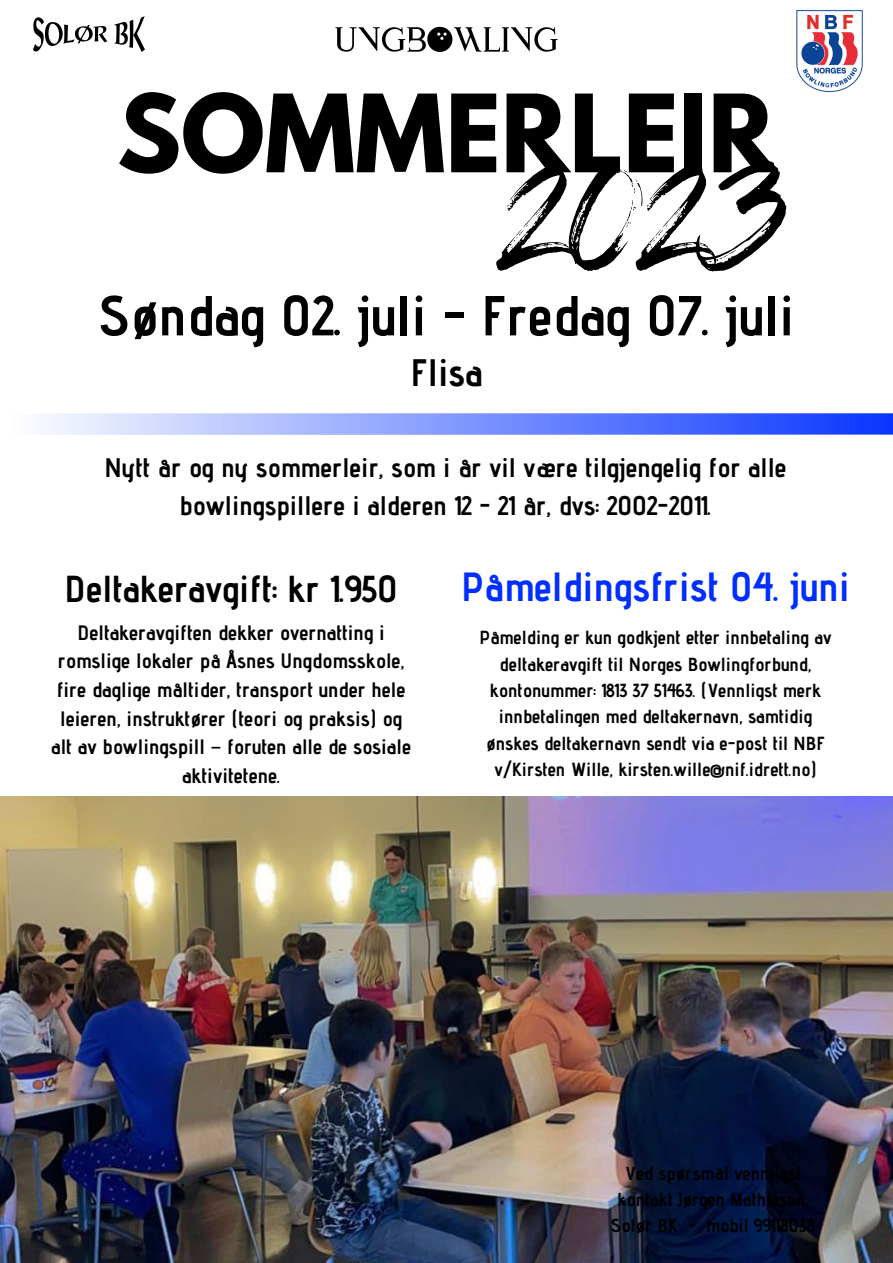
<style>
.page{position:relative;width:893px;height:1263px;background:#fff}
.page>*{position:absolute;margin:0;border:0;box-sizing:border-box;transform-origin:0 0}
.t1{font:109.5px "Gloss And Bloom";color:#000}
.t2{font:700 95.47px "League Spartan";color:#000}
.t3{font:700 56.25px "Advent Pro";color:#000}
.t4{font:700 40.72px "Advent Pro";color:#002eff}
.t5{font:700 38.25px "Advent Pro";color:#000}
.t6{font:700 37.5px "Advent Pro";color:#000}
.t7{font:700 26.85px/37.1px "Advent Pro";color:#000;text-align:center}
.t8{font:700 20.85px/28.7px "Advent Pro";color:#000;text-align:center}
.t9{font:700 18.98px/26.4px "Advent Pro";color:#000;text-align:center}
.t10{font:700 18.75px/26.1px "Advent Pro";color:#000;text-align:center}
.s1{font-family:"Noto Sans Gurmukhi";font-weight:400}
</style>
<div class="page">
<img style="left:0;top:796px;width:893px;height:467px">
<img style="left:34px;top:16px;width:111px;height:35px">
<svg style="left:43px;top:413px;width:850px;height:22px;background:#8298ff"></svg>
<img style="left:335px;top:26px;width:223px;height:26px">
<img style="left:796px;top:10px;width:67px;height:82px">
<h2 class="t2" style="left:117px;top:86px;width:661px">SOMMERLEIR</h2>
<h1 class="t1" style="left:507px;top:186px;width:281px">2023</h1>
<h3 class="t3" style="left:99px;top:281px;width:697px">Søndag 02. juli - Fredag 07. juli</h3>
<h3 class="t5" style="left:410px;top:349px;width:74px">Flisa</h3>
<h3 class="t7" style="left:104px;top:449px;width:683px">Nytt år og ny sommerleir, som i år vil være tilgjengelig for alle bowlingspillere i alderen 12 - 21 år, dvs: 2002-2011.</h3>
<h3 class="t6" style="left:65px;top:566px;width:335px">Deltakeravgift: kr 1.950</h3>
<h3 class="t4" style="left:461px;top:562px;width:390px">Påmeldingsfrist 04. juni</h3>
<p class="t8" style="left:51px;top:618px;width:361px">Deltakeravgiften dekker overnatting i romslige lokaler på Åsnes Ungdomsskole, fire daglige måltider, transport under hele leieren, instruktører (teori og praksis) og alt av bowlingspill <span class="s1">–</span> foruten alle de sosiale aktivitetene.</p>
<p class="t9" style="left:479px;top:624px;width:353px">Påmelding er kun godkjent etter innbetaling av deltakeravgift til Norges Bowlingforbund, kontonummer: 1813 37 51463. (Vennligst merk innbetalingen med deltakernavn, samtidig ønskes deltakernavn sendt via e-post til NBF v/Kirsten Wille, kirsten.wille@nif.idrett.no)</p>
<p class="t10" style="left:611px;top:1160px;width:206px">Ved spørsmål vennligst kontakt Jørgen Mathiesen,<br>Solør BK - mobil 99118038</p>
</div>
